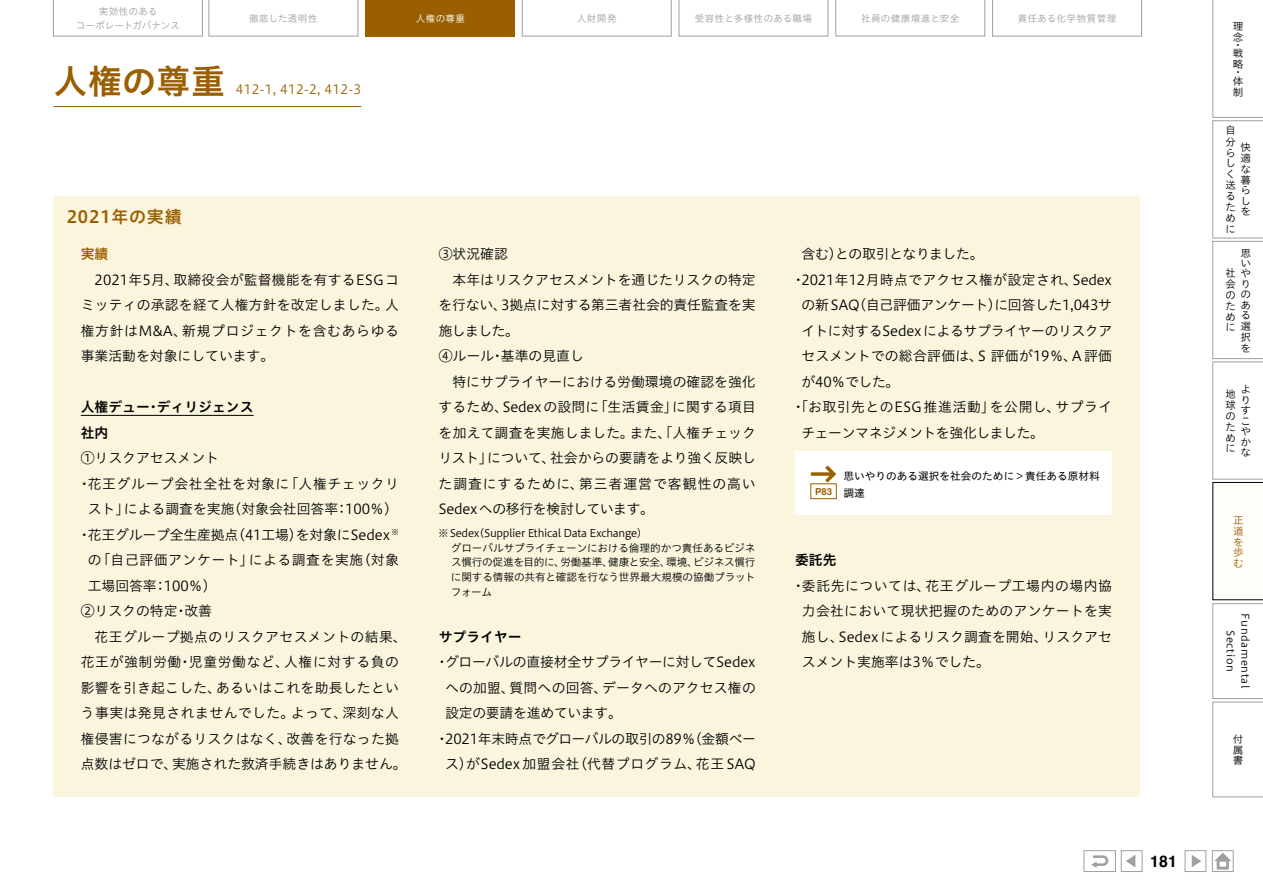
<style>
.page{position:relative;width:1263px;height:893px;background:#fff}
.page>*{position:absolute;margin:0;border:0;box-sizing:border-box;transform-origin:0 0}
.t1{font:34.05px "Hiragino UD Sans Std W6";letter-spacing:.015em;color:#9a5f00}
.t2{font:16.95px "Hiragino UD Sans Std W6";letter-spacing:.05em;color:#9a5f00}
.t3{font:700 15.9px "Helvetica";color:#000}
.t4{font:13.8px/25.5px "Hiragino UD Sans Std W3";color:#000;text-align:justify}
.t5{font:13.8px "Hiragino UD Sans Std W3";letter-spacing:-.025em;color:#000}
.t6{font:13.8px "Hiragino UD Sans Std W3";letter-spacing:.02em;color:#000}
.t7{font:13.8px "Hiragino UD Sans Std W3";letter-spacing:.04em;color:#000}
.t8{font:13.8px "Hiragino UD Sans Std W3";letter-spacing:.045em;color:#000}
.t9{font:13.8px/25.5px "Hiragino UD Sans Std W6";color:#000}
.t10{font:13.8px "Hiragino UD Sans Std W3";letter-spacing:.035em;color:#000}
.t11{font:13.8px "Hiragino UD Sans Std W3";letter-spacing:.03em;color:#000}
.t12{font:13.8px "Hiragino UD Sans Std W3";letter-spacing:.07em;color:#000}
.t13{font:13.8px "Hiragino UD Sans Std W6";color:#9a5f00}
.t14{font:12.75px "Hiragino UD Sans Std W3";letter-spacing:.02em;color:#9a5f00}
.t15{font:10.65px/10.8px "Hiragino UD Sans Std W3";letter-spacing:-.02em;color:#000}
.t16{font:10.65px "Hiragino UD Sans Std W4";letter-spacing:.005em;color:#000}
.t17{font:10.35px/10.5px "Hiragino UD Sans Std W3";letter-spacing:.05em;color:#000}
.t18{font:10.35px/10.8px "Hiragino UD Sans Std W3";color:#9a5f00;text-align:justify}
.t19{font:9.6px "Hiragino UD Sans Std W3";letter-spacing:.035em;color:#9fa0a0}
.t20{font:9.6px/13.8px "Hiragino UD Sans Std W3";letter-spacing:.01em;color:#9fa0a0;text-align:center}
.t21{font:700 9.6px "Helvetica";color:#9a5f00}
.t22{font:9.6px "Hiragino UD Sans Std W3";letter-spacing:.045em;color:#fff}
.s1{font-family:"Hiragino UD Sans Std W4";font-weight:400;font-size:10.65px;color:#000}
</style>
<div class="page">
<hr style="left:53px;top:106px;width:308px;height:1px;background:#9a5f00">
<div style="left:54px;top:196px;width:1086px;height:600px;background:#fbf5de"></div>
<hr style="left:81px;top:415px;width:173px;height:1px;background:#000">
<div style="left:795px;top:451px;width:317px;height:64px;background:#fff"></div>
<svg style="left:811px;top:465px;width:25px;height:18px"></svg>
<div style="left:811px;top:484px;width:25px;height:15px;border:1px solid #9a5f00"></div>
<div style="left:1185px;top:850px;width:21px;height:22px;background:#fff;border:1px solid #9fa0a0"></div>
<svg style="left:1192px;top:855px;width:9px;height:12px"></svg>
<div style="left:1121px;top:850px;width:21px;height:22px;background:#fff;border:1px solid #9fa0a0"></div>
<svg style="left:1126px;top:855px;width:9px;height:12px"></svg>
<div style="left:1212px;top:850px;width:21px;height:22px;background:#fff;border:1px solid #9fa0a0"></div>
<svg style="left:1214px;top:853px;width:17px;height:17px"></svg>
<div style="left:1084px;top:850px;width:32px;height:22px;background:#fff;border:1px solid #9fa0a0"></div>
<svg style="left:1091px;top:855px;width:17px;height:13px"></svg>
<svg style="left:1212px;top:0;width:51px;height:797px"></svg>
<svg style="left:53px;top:0;width:150px;height:36px"></svg>
<svg style="left:209px;top:0;width:149px;height:36px"></svg>
<div style="left:366px;top:0;width:149px;height:36px;background:#9a5f00"></div>
<svg style="left:522px;top:0;width:149px;height:36px"></svg>
<svg style="left:679px;top:0;width:149px;height:36px"></svg>
<svg style="left:835px;top:0;width:150px;height:36px"></svg>
<svg style="left:992px;top:0;width:150px;height:36px"></svg>
<p class="t20" style="left:76px;top:4px;width:105px">実効性のある<br>コーポレートガバナンス</p>
<p class="t19" style="left:249px;top:11px;width:70px">徹底した透明性</p>
<p class="t22" style="left:416px;top:11px;width:51px">人権の尊重</p>
<p class="t19" style="left:577px;top:11px;width:41px">人財開発</p>
<p class="t19" style="left:695px;top:11px;width:119px">受容性と多様性のある職場</p>
<p class="t19" style="left:861px;top:11px;width:100px">社員の健康増進と安全</p>
<p class="t19" style="left:1018px;top:11px;width:100px">責任ある化学物質管理</p>
<h1 class="t1" style="left:53px;top:55px;width:173px">人権の尊重</h1>
<p class="t14" style="left:236px;top:79px;width:127px">412-1, 412-2, 412-3</p>
<p class="t2" style="left:67px;top:204px;width:116px">2021年の実績</p>
<p class="t13" style="left:81px;top:243px;width:29px">実績</p>
<p class="t4" style="left:81px;top:266px;width:320px;text-indent:14px">2021年5月、取締役会が監督機能を有するESG コミッティの承認を経て人権方針を改定しました。人権方針はM&amp;A、新規プロジェクトを含むあらゆる事業活動を対象にしています。</p>
<p class="t9" style="left:81px;top:393px;width:174px">人権デュー・ディリジェンス社内</p>
<p class="t4" style="left:81px;top:444px;width:140px">①リスクアセスメント</p>
<p class="t8" style="left:77px;top:473px;width:323px">・花王グループ会社全社を対象に「人権チェックリ</p>
<p class="t4" style="left:88px;top:495px;width:312px">スト」による調査を実施（対象会社回答率：100％）</p>
<p class="t4" style="left:77px;top:521px;width:323px">・花王グループ全生産拠点（41工場）を対象にSedex<sup>※</sup></p>
<p class="t7" style="left:88px;top:550px;width:313px">の「自己評価アンケート」による調査を実施（対象</p>
<p class="t4" style="left:88px;top:572px;width:130px">工場回答率：100％）</p>
<p class="t4" style="left:81px;top:598px;width:133px">②リスクの特定・改善</p>
<p class="t11" style="left:95px;top:626px;width:314px">花王グループ拠点のリスクアセスメントの結果、</p>
<p class="t8" style="left:81px;top:652px;width:320px">花王が強制労働・児童労働など、人権に対する負の</p>
<p class="t6" style="left:81px;top:677px;width:320px">影響を引き起こした、あるいはこれを助長したとい</p>
<p class="t10" style="left:81px;top:703px;width:320px">う事実は発見されませんでした。よって、深刻な人</p>
<p class="t6" style="left:81px;top:728px;width:320px">権侵害につながるリスクはなく、改善を行なった拠</p>
<p class="t4" style="left:81px;top:751px;width:327px">点数はゼロで、実施された救済手続きはありません。</p>
<p class="t4" style="left:439px;top:240px;width:71px">③状況確認</p>
<p class="t4" style="left:452px;top:266px;width:305px">本年はリスクアセスメントを通じたリスクの特定</p>
<p class="t4" style="left:439px;top:291px;width:319px">を行ない、3拠点に対する第三者社会的責任監査を実</p>
<p class="t4" style="left:439px;top:317px;width:82px">施しました。</p>
<p class="t4" style="left:439px;top:342px;width:147px">④ルール・基準の見直し</p>
<p class="t4" style="left:452px;top:368px;width:305px">特にサプライヤーにおける労働環境の確認を強化</p>
<p class="t4" style="left:439px;top:393px;width:319px">するため、Sedex の設問に「生活賃金」に関する項目</p>
<p class="t4" style="left:439px;top:419px;width:319px">を加えて調査を実施しました。また、「人権チェック</p>
<p class="t4" style="left:438px;top:444px;width:319px">リスト」について、社会からの要請をより強く反映し</p>
<p class="t12" style="left:439px;top:473px;width:319px">た調査にするために、第三者運営で客観性の高い</p>
<p class="t5" style="left:439px;top:499px;width:217px">Sedexへの移行を検討しています。</p>
<p class="t15" style="left:451px;top:525px;width:306px;line-height:14.9px;text-indent:-13px">※Sedex（Supplier Ethical Data Exchange）<br>グローバルサプライチェーンにおける倫理的かつ責任あるビジネス慣行の促進を目的に、労働基準、健康と安全、環境、ビジネス慣行に関する情報の共有と確認を行なう世界最大規模の協働プラットフォーム</p>
<p class="t9" style="left:439px;top:623px;width:84px">サプライヤー</p>
<p class="t4" style="left:435px;top:649px;width:322px">・グローバルの直接材全サプライヤーに対してSedex</p>
<p class="t4" style="left:445px;top:674px;width:312px">への加盟、質問への回答、データへのアクセス権の</p>
<p class="t4" style="left:445px;top:700px;width:178px">設定の要請を進めています。</p>
<p class="t5" style="left:435px;top:728px;width:322px">・2021年末時点でグローバルの取引の89％（金額ベー</p>
<p class="t7" style="left:445px;top:754px;width:312px">ス）がSedex 加盟会社（代替プログラム、花王 SAQ</p>
<p class="t5" style="left:801px;top:243px;width:184px">含む）との取引となりました。</p>
<p class="t6" style="left:791px;top:269px;width:322px">・2021年12月時点でアクセス権が設定され、Sedex</p>
<p class="t4" style="left:801px;top:291px;width:312px">の新SAQ（自己評価アンケート）に回答した1,043サ</p>
<p class="t5" style="left:801px;top:320px;width:312px">イトに対するSedexによるサプライヤーのリスクア</p>
<p class="t6" style="left:801px;top:345px;width:312px">セスメントでの総合評価は、S 評価が19％、A 評価</p>
<p class="t4" style="left:801px;top:368px;width:100px">が40％でした。</p>
<p class="t7" style="left:791px;top:396px;width:322px">・「お取引先とのESG 推進活動」を公開し、サプライ</p>
<p class="t5" style="left:801px;top:422px;width:244px">チェーンマネジメントを強化しました。</p>
<p class="t16" style="left:843px;top:468px;width:258px">思いやりのある選択を社会のために＞責任ある原材料</p>
<p class="t21" style="left:815px;top:484px;width:51px">P83 <span class="s1">調達</span></p>
<p class="t9" style="left:795px;top:546px;width:43px">委託先</p>
<p class="t4" style="left:802px;top:572px;width:312px;text-indent:-10px">・委託先については、花王グループ工場内の場内協力会社において現状把握のためのアンケートを実施し、Sedexによるリスク調査を開始、リスクアセスメント実施率は3％でした。</p>
<p class="t3" style="left:1150px;top:848px;width:28px">181</p>
<p class="t17" style="left:1233px;top:20px;width:12px">理念</p>
<p class="t17" style="left:1233px;top:40px;width:12px;line-height:8.2px">・戦</p>
<p class="t17" style="left:1233px;top:60px;width:12px;line-height:8.2px">略・体</p>
<p class="t17" style="left:1233px;top:86px;width:11px">制</p>
<p class="t15" style="left:1225px;top:124px;width:11px">自分らしく送るために</p>
<p class="t17" style="left:1240px;top:142px;width:12px;text-align:justify">快適な暮らしを</p>
<p class="t17" style="left:1240px;top:247px;width:12px">思いやりのある選択を</p>
<p class="t15" style="left:1225px;top:267px;width:12px;text-align:justify">社会のために</p>
<p class="t15" style="left:1225px;top:388px;width:11px;text-align:justify">地球のために</p>
<p class="t17" style="left:1240px;top:383px;width:12px">よりすこやかな</p>
<p class="t18" style="left:1233px;top:514px;width:12px">正道を歩む</p>
<p class="t17" style="left:1253px;top:613px;width:76px;line-height:14.9px;text-align:center;rotate:90deg">Fundamental<br>Section</p>
<p class="t17" style="left:1233px;top:733px;width:11px;text-align:justify">付属書</p>
</div>
